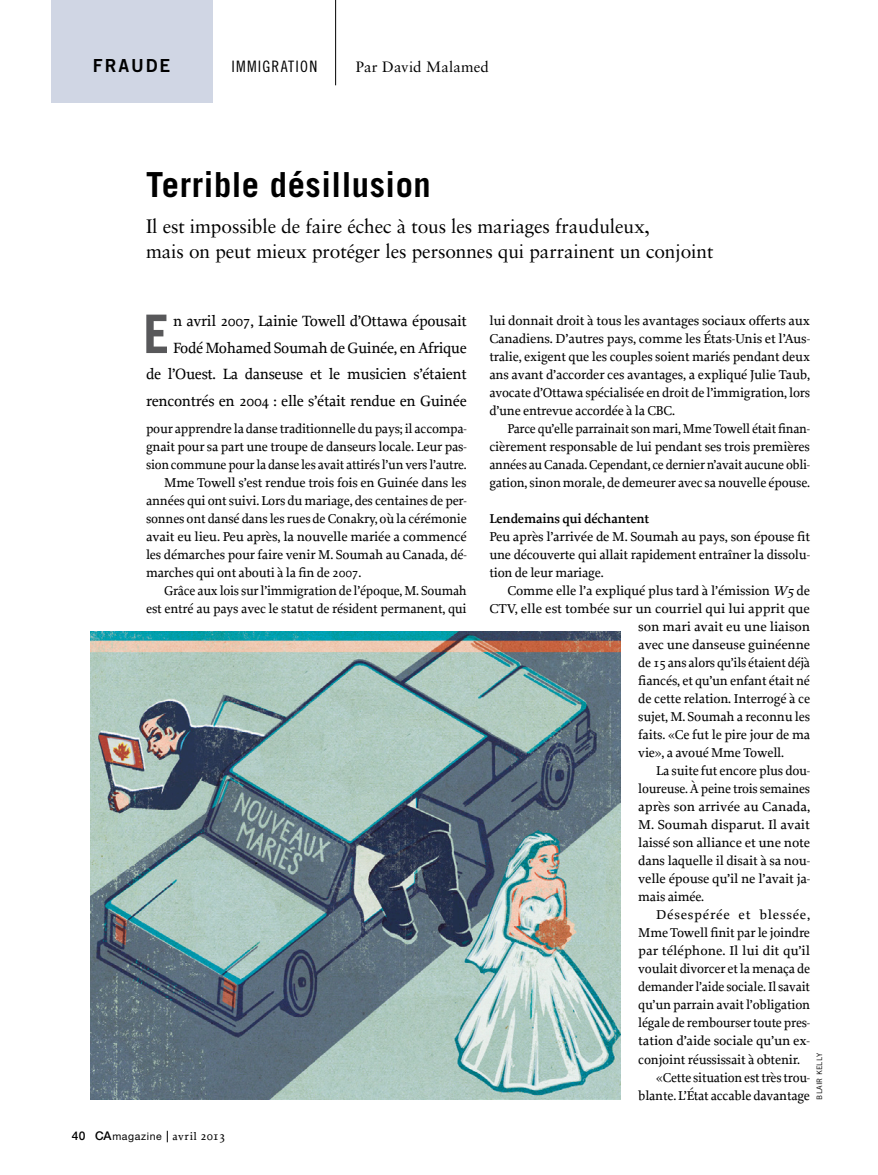
<style>
.page{position:relative;width:878px;height:1175px;background:#fff}
.page>*{position:absolute;margin:0;border:0;box-sizing:border-box;transform-origin:0 0}
.t1{font:700 53.25px "Trade Gothic";color:#58585a}
.t2{font:700 34.5px "Trade Gothic";letter-spacing:.015em;color:#000}
.t3{font:19.5px/25.5px "Sabon LT Std";letter-spacing:-.005em;color:#000}
.t4{font:18px "Trade Gothic Bold Two";letter-spacing:.11em;color:#000}
.t5{font:15.75px "Trade Gothic Cond Eighteen";letter-spacing:.075em;color:#000}
.t6{font:500 15.6px/26.7px "Proforma";letter-spacing:-.02em;color:#000;text-align:right}
.t7{font:15px "Sabon LT Std";letter-spacing:.005em;color:#000}
.t8{font:500 13.5px "Proforma";letter-spacing:-.015em;color:#000}
.t9{font:500 13.5px "Proforma";letter-spacing:-.015em;color:#000;scale:1.05 1}
.t10{font:500 13.5px "Proforma";letter-spacing:-.015em;color:#000;scale:1.04 1}
.t11{font:600 13.5px "Proforma";letter-spacing:-.015em;color:#000}
.t12{font:500 13.5px "Proforma";letter-spacing:.05em;color:#000;scale:1.05 1}
.t13{font:10.5px "Helvetica Neue LT Std";letter-spacing:.055em;color:#000}
.t14{font:7.5px "Trade Gothic";letter-spacing:.01em;color:#000}
.s1{font-weight:500;font-size:12px}
.s2{font-family:"Proforma";font-weight:500;font-size:11.25px}
.s3{font-family:"Proforma";font-weight:500;font-size:12.45px}
.s4{font-style:italic}
</style>
<div class="page">
<svg style="left:167px;top:1130px;width:1px;height:12px"></svg>
<img style="left:91px;top:631px;width:529px;height:468px">
<hr style="left:335px;top:0;width:1px;height:85px;background:#000">
<div style="left:51px;top:0;width:161px;height:103px;background:#d0d6e4"></div>
<p class="t4" style="left:93px;top:55px;width:79px">FRAUDE</p>
<p class="t5" style="left:231px;top:57px;width:87px">IMMIGRATION</p>
<p class="t7" style="left:356px;top:58px;width:134px">Par David Malamed</p>
<p class="t2" style="left:146px;top:164px;width:286px">Terrible désillusion</p>
<p class="t3" style="left:146px;top:213px;width:569px">Il est impossible de faire échec à tous les mariages frauduleux,<br>mais on peut mieux protéger les personnes qui parrainent un conjoint</p>
<p class="t6" style="left:146px;top:307px;width:322px">n avril 2007, Lainie Towell d’Ottawa épousait Fodé Mohamed Soumah de Guinée, en Afrique<br>de l’Ouest. La danseuse et le musicien s’étaient rencontrés en 2004 : elle s’était rendue en Guinée</p>
<p class="t1" style="left:143px;top:301px;width:28px">E</p>
<p class="t8" style="left:146px;top:420px;width:322px">pour apprendre la danse traditionnelle du pays; il accompa-</p>
<p class="t8" style="left:146px;top:438px;width:322px">gnait pour sa part une troupe de danseurs locale. Leur pas-</p>
<p class="t8" style="left:146px;top:456px;width:322px">sion commune pour la danse les avait attirés l’un vers l’autre.</p>
<p class="t8" style="left:164px;top:474px;width:304px">Mme Towell s’est rendue trois fois en Guinée dans les</p>
<p class="t8" style="left:146px;top:492px;width:322px">années qui ont suivi. Lors du mariage, des centaines de per-</p>
<p class="t8" style="left:146px;top:510px;width:322px">sonnes ont dansé dans les rues de Conakry, où la cérémonie</p>
<p class="t8" style="left:146px;top:528px;width:322px">avait eu lieu. Peu après, la nouvelle mariée a commencé</p>
<p class="t8" style="left:146px;top:546px;width:322px">les démarches pour faire venir M. Soumah au Canada, dé-</p>
<p class="t8" style="left:146px;top:564px;width:217px">marches qui ont abouti à la fin de 2007.</p>
<p class="t8" style="left:164px;top:582px;width:304px">Grâce aux lois sur l’immigration de l’époque, M. Soumah</p>
<p class="t8" style="left:146px;top:600px;width:322px">est entré au pays avec le statut de résident permanent, qui</p>
<p class="t13" style="left:72px;top:1129px;width:155px"><span class="s1">40 CA</span>magazine <span class="s2">avril</span> <span class="s3">2013</span></p>
<p class="t8" style="left:489px;top:312px;width:322px">lui donnait droit à tous les avantages sociaux offerts aux</p>
<p class="t8" style="left:489px;top:330px;width:322px">Canadiens. D’autres pays, comme les États-Unis et l’Aus-</p>
<p class="t8" style="left:489px;top:348px;width:322px">tralie, exigent que les couples soient mariés pendant deux</p>
<p class="t8" style="left:489px;top:366px;width:322px">ans avant d’accorder ces avantages, a expliqué Julie Taub,</p>
<p class="t8" style="left:489px;top:384px;width:322px">avocate d’Ottawa spécialisée en droit de l’immigration, lors</p>
<p class="t8" style="left:489px;top:402px;width:187px">d’une entrevue accordée à la CBC.</p>
<p class="t8" style="left:507px;top:420px;width:304px">Parce qu’elle parrainait son mari, Mme Towell était finan-</p>
<p class="t8" style="left:489px;top:438px;width:322px">cièrement responsable de lui pendant ses trois premières</p>
<p class="t8" style="left:489px;top:456px;width:322px">années au Canada. Cependant, ce dernier n’avait aucune obli-</p>
<p class="t8" style="left:489px;top:474px;width:322px">gation, sinon morale, de demeurer avec sa nouvelle épouse.</p>
<p class="t11" style="left:489px;top:510px;width:162px">Lendemains qui déchantent</p>
<p class="t8" style="left:489px;top:528px;width:322px">Peu après l’arrivée de M. Soumah au pays, son épouse fit</p>
<p class="t8" style="left:489px;top:546px;width:322px">une découverte qui allait rapidement entraîner la dissolu-</p>
<p class="t8" style="left:489px;top:564px;width:116px">tion de leur mariage.</p>
<p class="t8" style="left:507px;top:582px;width:304px">Comme elle l’a expliqué plus tard à l’émission <span class="s4">W5</span> de</p>
<p class="t9" style="left:489px;top:600px;width:307px">CTV, elle est tombée sur un courriel qui lui apprit que</p>
<p class="t9" style="left:638px;top:618px;width:165px">son mari avait eu une liaison</p>
<p class="t10" style="left:638px;top:636px;width:167px">avec une danseuse guinéenne</p>
<p class="t8" style="left:638px;top:654px;width:173px">de 15 ans alors qu’ils étaient déjà</p>
<p class="t8" style="left:638px;top:672px;width:173px">fiancés, et qu’un enfant était né</p>
<p class="t8" style="left:638px;top:690px;width:173px">de cette relation. Interrogé à ce</p>
<p class="t8" style="left:638px;top:708px;width:173px">sujet, M. Soumah a reconnu les</p>
<p class="t8" style="left:638px;top:726px;width:173px">faits. «Ce fut le pire jour de ma</p>
<p class="t8" style="left:638px;top:744px;width:147px">vie», a avoué Mme Towell.</p>
<p class="t8" style="left:656px;top:762px;width:155px">La suite fut encore plus dou-</p>
<p class="t8" style="left:638px;top:780px;width:173px">loureuse. À peine trois semaines</p>
<p class="t9" style="left:638px;top:798px;width:165px">après son arrivée au Canada,</p>
<p class="t9" style="left:638px;top:816px;width:165px">M. Soumah disparut. Il avait</p>
<p class="t10" style="left:638px;top:834px;width:167px">laissé son alliance et une note</p>
<p class="t8" style="left:638px;top:852px;width:173px">dans laquelle il disait à sa nou-</p>
<p class="t8" style="left:638px;top:870px;width:173px">velle épouse qu’il ne l’avait ja-</p>
<p class="t8" style="left:638px;top:888px;width:67px">mais aimée.</p>
<p class="t12" style="left:656px;top:906px;width:148px">Désespérée et blessée,</p>
<p class="t8" style="left:638px;top:924px;width:173px">Mme Towell finit par le joindre</p>
<p class="t9" style="left:638px;top:942px;width:165px">par téléphone. Il lui dit qu’il</p>
<p class="t8" style="left:638px;top:960px;width:173px">voulait divorcer et la menaça de</p>
<p class="t8" style="left:638px;top:978px;width:173px">demander l’aide sociale. Il savait</p>
<p class="t8" style="left:638px;top:996px;width:173px">qu’un parrain avait l’obligation</p>
<p class="t8" style="left:638px;top:1014px;width:173px">légale de rembourser toute pres-</p>
<p class="t10" style="left:638px;top:1032px;width:167px">tation d’aide sociale qu’un ex-</p>
<p class="t8" style="left:638px;top:1050px;width:163px">conjoint réussissait à obtenir.</p>
<p class="t8" style="left:656px;top:1068px;width:155px">«Cette situation est très trou-</p>
<p class="t8" style="left:638px;top:1086px;width:173px">blante. L’État accable davantage</p>
<p class="t14" style="left:814px;top:1099px;width:48px;rotate:-90deg">blair kelly</p>
</div>
